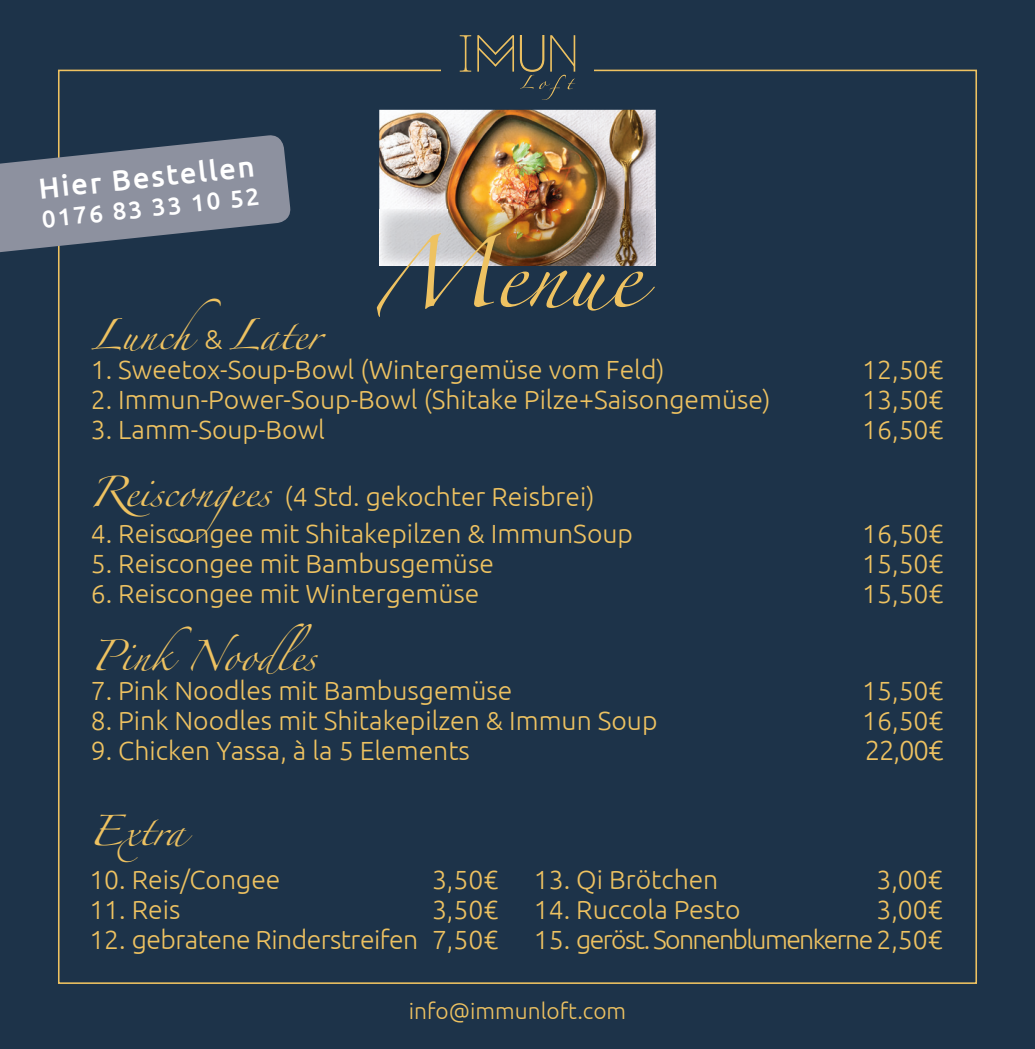
<style>
.page{position:relative;width:1035px;height:1049px;background:#1d3349}
.page>*{position:absolute;margin:0;border:0;box-sizing:border-box;transform-origin:0 0}
.t1{font:62.5px "Zapfino";color:#eec261}
.t2{font:500 29px "Ubuntu";color:#fff}
.t3{font:27.5px "Zapfino";color:#eec261}
.t4{font:300 27.5px "Ubuntu";color:#eec261}
.t5{font:300 26.25px "Ubuntu";color:#eec261}
.t6{font:300 26.25px "Ubuntu";letter-spacing:-.06em;color:#eec261}
.t7{font:300 26.25px "Ubuntu";letter-spacing:-.02em;color:#eec261}
.t8{font:500 24.25px "Ubuntu";color:#fff}
.t9{font:300 22.5px "Ubuntu";color:#eec261}
.s1{font-family:"Ubuntu";font-weight:300}
.s2{font-family:"Zapfino";font-weight:400;font-size:27.5px}
</style>
<div class="page">
<img style="left:379px;top:110px;width:277px;height:99px">
<img style="left:379px;top:209px;width:277px;height:57px">
<svg style="left:460px;top:35px;width:116px;height:65px"></svg>
<svg style="left:0;top:134px;width:291px;height:120px"></svg>
<p class="t2" style="left:37px;top:170px;width:218px;rotate:-6deg">Hier Bestellen</p>
<p class="t8" style="left:40px;top:204px;width:220px;rotate:-6deg">0176 83 33 10 52</p>
<h1 class="t1" style="left:375px;top:248px;width:266px">Menue</h1>
<p class="t3" style="left:91px;top:323px;width:231px">Lunch<span class="s1">&amp;</span> Later</p>
<p class="t5" style="left:91px;top:354px;width:575px">1. Sweetox-Soup-Bowl (Wintergemüse vom Feld)</p>
<p class="t5" style="left:862px;top:354px;width:83px">12,50€</p>
<p class="t5" style="left:91px;top:384px;width:681px">2. Immun-Power-Soup-Bowl (Shitake Pilze+Saisongemüse)</p>
<p class="t5" style="left:862px;top:384px;width:83px">13,50€</p>
<p class="t5" style="left:91px;top:414px;width:236px">3. Lamm-Soup-Bowl</p>
<p class="t5" style="left:862px;top:414px;width:83px">16,50€</p>
<p class="t5" style="left:88px;top:481px;width:507px"><span class="s2">Reiscongees</span> (4 Std. gekochter Reisbrei)</p>
<p class="t5" style="left:91px;top:518px;width:544px">4. Reiscongee mit Shitakepilzen &amp; ImmunSoup</p>
<p class="t5" style="left:862px;top:518px;width:83px">16,50€</p>
<p class="t5" style="left:91px;top:548px;width:405px">5. Reiscongee mit Bambusgemüse</p>
<p class="t5" style="left:862px;top:548px;width:83px">15,50€</p>
<p class="t5" style="left:91px;top:578px;width:390px">6. Reiscongee mit Wintergemüse</p>
<p class="t5" style="left:862px;top:578px;width:83px">15,50€</p>
<p class="t3" style="left:91px;top:645px;width:227px">PinkNoodles</p>
<p class="t5" style="left:91px;top:675px;width:423px">7. Pink Noodles mit Bambusgemüse</p>
<p class="t5" style="left:862px;top:675px;width:83px">15,50€</p>
<p class="t5" style="left:91px;top:705px;width:568px">8. Pink Noodles mit Shitakepilzen &amp; Immun Soup</p>
<p class="t5" style="left:862px;top:705px;width:83px">16,50€</p>
<p class="t5" style="left:91px;top:735px;width:381px">9. Chicken Yassa, à la 5 Elements</p>
<p class="t4" style="left:864px;top:734px;width:80px">22,00€</p>
<p class="t3" style="left:89px;top:820px;width:98px">Extra</p>
<p class="t5" style="left:89px;top:863px;width:193px">10. Reis/Congee</p>
<p class="t5" style="left:432px;top:863px;width:68px">3,50€</p>
<p class="t5" style="left:89px;top:893px;width:93px">11. Reis</p>
<p class="t5" style="left:432px;top:893px;width:68px">3,50€</p>
<p class="t7" style="left:89px;top:923px;width:410px">12. gebratene Rinderstreifen 7,50€</p>
<p class="t5" style="left:534px;top:863px;width:186px">13. Qi Brötchen</p>
<p class="t5" style="left:876px;top:863px;width:68px">3,00€</p>
<p class="t5" style="left:534px;top:893px;width:208px">14. Ruccola Pesto</p>
<p class="t5" style="left:876px;top:893px;width:68px">3,00€</p>
<p class="t6" style="left:534px;top:923px;width:410px">15. geröst. Sonnenblumenkerne 2,50€</p>
<p class="t9" style="left:409px;top:997px;width:219px">info@immunloft.com</p>
</div>
